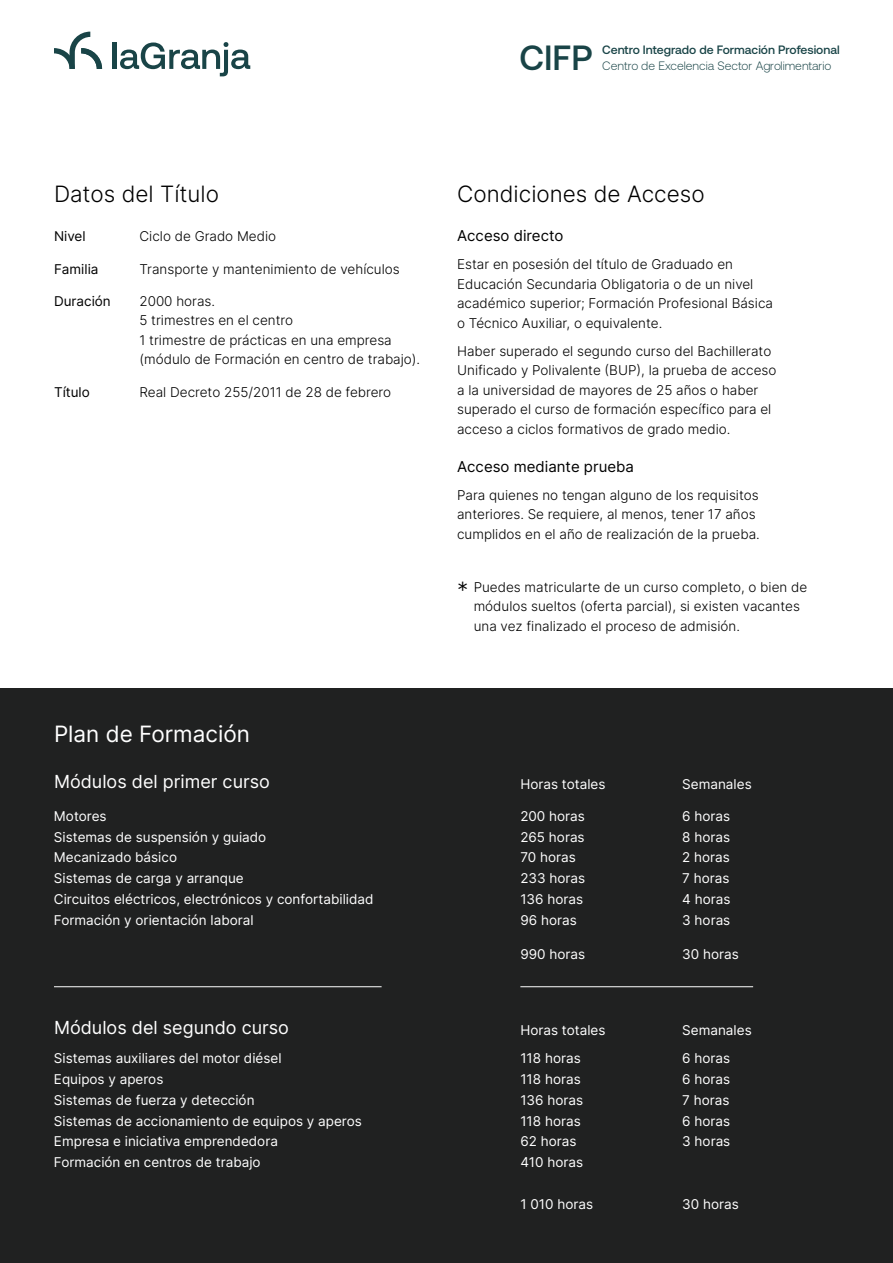
<style>
.page{position:relative;width:893px;height:1263px;background:#fff}
.page>*{position:absolute;margin:0;border:0;box-sizing:border-box;transform-origin:0 0}
.t1{font:500 34.95px "Aeonik";color:#194447}
.t2{font:300 22.5px "Inter";color:#000}
.t3{font:22.5px "Inter";color:#fff}
.t4{font:18px "Inter";color:#fff}
.t5{font:15px "Inter";color:#000}
.t6{font:300 13.5px/19.5px "Inter";color:#000}
.t7{font:13.5px/20.7px "Inter";color:#fff}
.t8{font:13.5px "Inter";color:#000}
.t9{font:300 12.15px "Aeonik";color:#194447}
.t10{font:500 12.15px "Aeonik";color:#194447}
.s1{font-size:22.5px}
</style>
<div class="page">
<div style="left:0;top:689px;width:893px;height:574px;background:#202121"></div>
<hr style="left:113px;top:43px;width:4px;height:26px;background:#194447">
<svg style="left:120px;top:42px;width:130px;height:34px"></svg>
<svg style="left:54px;top:32px;width:48px;height:37px"></svg>
<hr style="left:54px;top:986px;width:328px;height:1px;background:#fff">
<hr style="left:520px;top:986px;width:233px;height:1px;background:#fff">
<h1 class="t1" style="left:519px;top:38px;width:75px">CIFP</h1>
<p class="t10" style="left:602px;top:43px;width:239px">Centro Integrado de Formación Profesional</p>
<p class="t9" style="left:602px;top:59px;width:231px">Centro de Excelencia Sector Agrolimentario</p>
<h2 class="t2" style="left:54px;top:178px;width:167px">Datos del Título</h2>
<p class="t8" style="left:54px;top:227px;width:33px">Nivel</p>
<p class="t8" style="left:54px;top:259px;width:46px">Familia</p>
<p class="t8" style="left:54px;top:291px;width:58px">Duración</p>
<p class="t8" style="left:54px;top:382px;width:37px">Título</p>
<p class="t6" style="left:139px;top:227px;width:138px">Ciclo de Grado Medio</p>
<p class="t6" style="left:139px;top:259px;width:262px">Transporte y mantenimiento de vehículos</p>
<p class="t6" style="left:139px;top:291px;width:282px">2000 horas.<br>5 trimestres en el centro<br>1 trimestre de prácticas en una empresa (módulo de Formación en centro de trabajo).</p>
<p class="t6" style="left:139px;top:382px;width:253px">Real Decreto 255/2011 de 28 de febrero</p>
<h2 class="t3" style="left:54px;top:717px;width:198px">Plan de Formación</h2>
<h3 class="t4" style="left:54px;top:768px;width:217px">Módulos del primer curso</h3>
<p class="t7" style="left:54px;top:805px;width:321px">Motores<br>Sistemas de suspensión y guiado<br>Mecanizado básico<br>Sistemas de carga y arranque<br>Circuitos eléctricos, electrónicos y confortabilidad<br>Formación y orientación laboral</p>
<h3 class="t4" style="left:54px;top:1014px;width:237px">Módulos del segundo curso</h3>
<h2 class="t2" style="left:457px;top:178px;width:249px">Condiciones de Acceso</h2>
<p class="t5" style="left:457px;top:225px;width:108px">Acceso directo</p>
<p class="t6" style="left:457px;top:255px;width:317px">Estar en posesión del título de Graduado en Educación Secundaria Obligatoria o de un nivel académico superior; Formación Profesional Básica o Técnico Auxiliar, o equivalente.</p>
<p class="t6" style="left:457px;top:341px;width:321px">Haber superado el segundo curso del Bachillerato Unificado y Polivalente (BUP), la prueba de acceso a la universidad de mayores de 25 años o haber superado el curso de formación específico para el acceso a ciclos formativos de grado medio.</p>
<p class="t5" style="left:457px;top:456px;width:178px">Acceso mediante prueba</p>
<p class="t6" style="left:457px;top:485px;width:304px">Para quienes no tengan alguno de los requisitos anteriores. Se requiere, al menos, tener 17 años cumplidos en el año de realización de la prueba.</p>
<p class="t6" style="left:474px;top:577px;width:335px;text-indent:-17px"><span class="s1">*</span> Puedes matricularte de un curso completo, o bien de módulos sueltos (oferta parcial), si existen vacantes una vez finalizado el proceso de admisión.</p>
<p class="t7" style="left:520px;top:773px;width:87px">Horas totales</p>
<p class="t7" style="left:682px;top:773px;width:71px">Semanales</p>
<p class="t7" style="left:520px;top:805px;width:66px">200 horas<br>265 horas<br>70 horas<br>233 horas<br>136 horas<br>96 horas</p>
<p class="t7" style="left:682px;top:805px;width:50px;text-align:justify">6 horas 8 horas 2 horas 7 horas 4 horas 3 horas</p>
<p class="t7" style="left:520px;top:944px;width:66px">990 horas</p>
<p class="t7" style="left:682px;top:944px;width:58px">30 horas</p>
<p class="t7" style="left:520px;top:1019px;width:87px">Horas totales</p>
<p class="t7" style="left:682px;top:1019px;width:71px">Semanales</p>
<p class="t7" style="left:54px;top:1048px;width:309px">Sistemas auxiliares del motor diésel<br>Equipos y aperos<br>Sistemas de fuerza y detección<br>Sistemas de accionamiento de equipos y aperos Empresa e iniciativa emprendedora<br>Formación en centros de trabajo</p>
<p class="t7" style="left:520px;top:1048px;width:64px">118 horas<br>118 horas<br>136 horas<br>118 horas<br>62 horas<br>410 horas</p>
<p class="t7" style="left:520px;top:1193px;width:74px">1 010 horas</p>
<p class="t7" style="left:682px;top:1048px;width:50px;text-align:justify">6 horas 6 horas 7 horas 6 horas 3 horas</p>
<p class="t7" style="left:682px;top:1193px;width:58px">30 horas</p>
</div>
